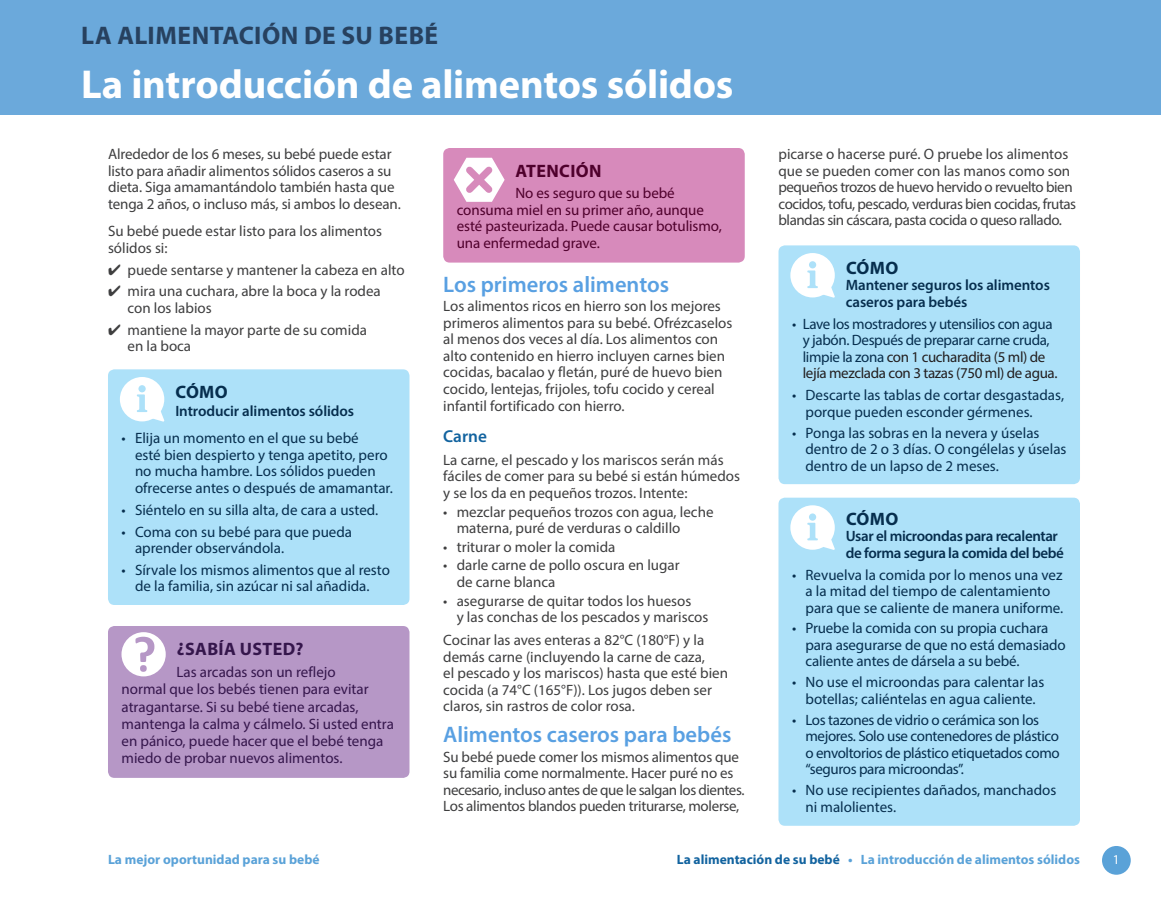
<style>
.page{position:relative;width:1161px;height:905px;background:#fff}
.page>*{position:absolute;margin:0;border:0;box-sizing:border-box;transform-origin:0 0}
.t1{font:700 40.5px "Myriad Pro";letter-spacing:-.005em;color:#fff}
.t2{font:700 25.5px "Myriad Pro";letter-spacing:.02em;color:#27415f}
.t3{font:600 22.5px "Myriad Pro";color:#59a0e2}
.t4{font:700 18px "Myriad Pro";letter-spacing:.02em;color:#35164c}
.t5{font:700 18px "Myriad Pro";letter-spacing:.02em;color:#062e4e}
.t6{font:700 18px "Myriad Pro";letter-spacing:.02em;color:#4f002c}
.t7{font:600 17.25px "Myriad Pro";color:#12639f}
.t8{font:15px/16.5px "Myriad Pro";color:#3e3e3f}
.t9{font:15px/16.5px "Myriad Pro";color:#062e4e}
.t10{font:15px/16.5px "Myriad Pro";letter-spacing:-.025em;color:#062e4e}
.t11{font:15px/16.5px "Myriad Pro";letter-spacing:-.03em;color:#3e3e3f}
.t12{font:15px/17.2px "Myriad Pro";color:#35164c}
.t13{font:15px/16.5px "Myriad Pro";letter-spacing:-.02em;color:#3e3e3f}
.t14{font:600 15px/16.5px "Myriad Pro";letter-spacing:-.01em;color:#062e4e}
.t15{font:15px/16.5px "Myriad Pro";letter-spacing:-.005em;color:#4f002c}
.t16{font:700 13.5px "Myriad Pro";color:#5aa2d8}
.t17{font:13.5px "Myriad Pro";color:#fff}
.s1{color:#231f20}
.s2{color:#12639f}
</style>
<div class="page">
<div style="left:0;top:0;width:1161px;height:114px;background:#6ba9db"></div>
<div style="left:1102px;top:846px;width:29px;height:28px;background:#5aa2d8;border-radius:50%"></div>
<div style="left:108px;top:626px;width:301px;height:151px;background:#b697c6;border-radius:6px"></div>
<div style="left:122px;top:632px;width:44px;height:44px;background:#fff;border-radius:50%"></div>
<div style="left:140px;top:665px;width:7px;height:6px;background:#b697c6;border-radius:50%"></div>
<svg style="left:135px;top:636px;width:19px;height:26px"></svg>
<div style="left:108px;top:369px;width:301px;height:236px;background:#ade1f9;border-radius:6px"></div>
<svg style="left:120px;top:377px;width:45px;height:45px"></svg>
<div style="left:779px;top:245px;width:301px;height:239px;background:#ade1f9;border-radius:6px"></div>
<svg style="left:790px;top:253px;width:45px;height:45px"></svg>
<div style="left:779px;top:497px;width:301px;height:328px;background:#ade1f9;border-radius:6px"></div>
<svg style="left:790px;top:505px;width:45px;height:45px"></svg>
<div style="left:443px;top:148px;width:302px;height:114px;background:#d78abb;border-radius:6px"></div>
<svg style="left:454px;top:158px;width:51px;height:44px"></svg>
<h2 class="t2" style="left:81px;top:19px;width:358px">LA ALIMENTACIÓN DE SU BEBÉ</h2>
<h1 class="t1" style="left:81px;top:58px;width:654px">La introducción de alimentos sólidos</h1>
<p class="t8" style="left:108px;top:146px;width:294px">Alrededor de los 6 meses, su bebé puede estar listo para añadir alimentos sólidos caseros a su dieta. Siga amamantándolo también hasta que tenga 2 años, o incluso más, si ambos lo desean.</p>
<p class="t8" style="left:108px;top:222px;width:276px">Su bebé puede estar listo para los alimentos sólidos si:</p>
<p class="t8" style="left:108px;top:261px;width:298px">✔ puede sentarse y mantener la cabeza en alto</p>
<p class="t8" style="left:128px;top:283px;width:255px;text-indent:-20px">✔ mira una cuchara, abre la boca y la rodea con los labios</p>
<p class="t8" style="left:128px;top:321px;width:241px;text-indent:-20px">✔ mantiene la mayor parte de su comida en la boca</p>
<p class="t5" style="left:176px;top:380px;width:54px">CÓMO</p>
<p class="t14" style="left:175px;top:402px;width:180px">Introducir alimentos sólidos</p>
<p class="t9" style="left:135px;top:429px;width:259px;text-indent:-13px">• Elija un momento en el que su bebé<br>esté bien despierto y tenga apetito, pero no mucha hambre. Los sólidos pueden ofrecerse antes o después de amamantar.</p>
<p class="t9" style="left:122px;top:501px;width:258px">• Siéntelo en su silla alta, de cara a usted.</p>
<p class="t9" style="left:135px;top:523px;width:219px;text-indent:-14px">• Coma con su bebé para que pueda aprender observándola.</p>
<p class="t9" style="left:122px;top:561px;width:270px;text-align:center">• Sírvale los mismos alimentos que al resto de la familia, sin azúcar ni sal añadida.</p>
<p class="t4" style="left:177px;top:636px;width:128px">¿SABÍA USTED?</p>
<p class="t12" style="left:122px;top:663px;width:274px;text-indent:55px">Las arcadas son un reflejo<br>normal que los bebés tienen para evitar atragantarse. Si su bebé tiene arcadas, mantenga la calma y cálmelo. Si usted entra en pánico, puede hacer que el bebé tenga miedo de probar nuevos alimentos.</p>
<p class="t6" style="left:516px;top:159px;width:87px">ATENCIÓN</p>
<p class="t15" style="left:457px;top:185px;width:267px;text-indent:59px">No es seguro que su bebé consuma miel en su primer año, aunque esté pasteurizada. Puede causar botulismo, una enfermedad grave.</p>
<h3 class="t3" style="left:443px;top:270px;width:227px">Los primeros alimentos</h3>
<p class="t8" style="left:443px;top:298px;width:291px">Los alimentos ricos en hierro son los mejores primeros alimentos para su bebé. Ofrézcaselos al menos dos veces al día. Los alimentos con alto contenido en hierro incluyen carnes bien cocidas, bacalao y fletán, puré de huevo bien cocido, lentejas, frijoles, tofu cocido y cereal infantil fortificado con hierro.</p>
<p class="t7" style="left:443px;top:425px;width:45px">Carne</p>
<p class="t8" style="left:443px;top:451px;width:298px">La carne, el pescado y los mariscos serán más fáciles de comer para su bebé si están húmedos y se los da en pequeños trozos. Intente:</p>
<p class="t8" style="left:457px;top:503px;width:258px;text-indent:-14px">• mezclar pequeños trozos con agua, leche materna, puré de verduras o caldillo</p>
<p class="t8" style="left:443px;top:538px;width:174px">• triturar o moler la comida</p>
<p class="t8" style="left:457px;top:557px;width:224px;text-indent:-14px">• darle carne de pollo oscura en lugar de carne blanca</p>
<p class="t8" style="left:457px;top:592px;width:253px;text-indent:-14px">• asegurarse de quitar todos los huesos<br>y las conchas de los pescados y mariscos</p>
<p class="t8" style="left:443px;top:631px;width:286px">Cocinar las aves enteras a 82°C (180°F) y la demás carne (incluyendo la carne de caza,<br>el pescado y los mariscos) hasta que esté bien cocida (a 74°C (165°F)). Los jugos deben ser claros, sin rastros de color rosa.</p>
<h3 class="t3" style="left:443px;top:720px;width:290px">Alimentos caseros para bebés</h3>
<p class="t13" style="left:443px;top:748px;width:303px">Su bebé puede comer los mismos alimentos que su familia come normalmente. Hacer puré no es necesario, incluso antes de que le salgan los dientes.<br>Los alimentos blandos pueden triturarse, molerse,</p>
<p class="t11" style="left:778px;top:146px;width:299px">picarse o hacerse puré. O pruebe los alimentos que se pueden comer con las manos como son pequeños trozos de huevo hervido o revuelto bien cocidos, tofu, pescado, verduras bien cocidas, frutas blandas sin cáscara, pasta cocida o queso rallado.</p>
<p class="t5" style="left:846px;top:256px;width:54px">CÓMO</p>
<p class="t14" style="left:846px;top:277px;width:206px">Mantener seguros los alimentos caseros para bebés</p>
<p class="t10" style="left:803px;top:315px;width:256px;text-indent:-11px">• Lave los mostradores y utensilios con agua y jabón. Después de preparar carne cruda, limpie la zona <span class="s1">con 1 cucharadita (5 ml) de lejía mezclada con 3 tazas (750 ml) de agua.</span></p>
<p class="t9" style="left:806px;top:387px;width:260px;text-indent:-14px">• Descarte las tablas de cortar desgastadas, porque pueden esconder gérmenes.</p>
<p class="t9" style="left:806px;top:424px;width:263px;text-indent:-14px">• Ponga las sobras en la nevera y úselas dentro de 2 o 3 días. O congélelas y úselas dentro de un lapso de 2 meses.</p>
<p class="t5" style="left:846px;top:507px;width:54px">CÓMO</p>
<p class="t14" style="left:846px;top:527px;width:220px">Usar el microondas para recalentar de forma segura la comida del bebé</p>
<p class="t9" style="left:806px;top:566px;width:259px;text-indent:-14px">• Revuelva la comida por lo menos una vez a la mitad del tiempo de calentamiento para que se caliente de manera uniforme.</p>
<p class="t9" style="left:806px;top:620px;width:262px;text-indent:-14px">• Pruebe la comida con su propia cuchara para asegurarse de que no está demasiado caliente antes de dársela a su bebé.</p>
<p class="t9" style="left:792px;top:673px;width:254px;text-align:center">• No use el microondas para calentar las botellas; caliéntelas en agua caliente.</p>
<p class="t10" style="left:806px;top:711px;width:256px;text-indent:-14px">• Los tazones de vidrio o cerámica son los mejores. Solo use contenedores de plástico o envoltorios de plástico etiquetados como “seguros para microondas”.</p>
<p class="t9" style="left:806px;top:781px;width:252px;text-indent:-14px">• No use recipientes dañados, manchados ni malolientes.</p>
<p class="t16" style="left:108px;top:851px;width:213px">La mejor oportunidad para su bebé</p>
<p class="t16" style="left:677px;top:851px;width:405px"><span class="s2">La alimentación de su bebé</span> • La introducción de alimentos sólidos</p>
<p class="t17" style="left:1113px;top:851px;width:8px">1</p>
</div>
